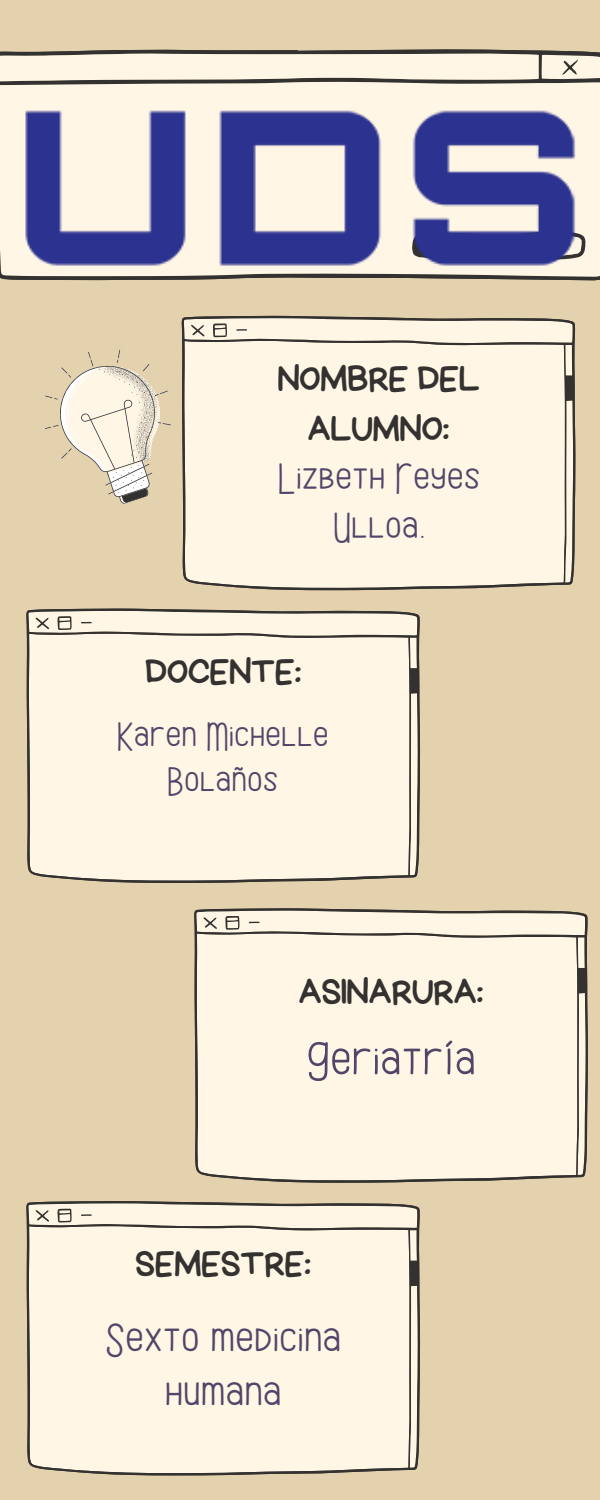
<style>
.page{position:relative;width:600px;height:1500px;background:#e4d1ae}
.page>*{position:absolute;margin:0;border:0;box-sizing:border-box;transform-origin:0 0}
.t1{font:52.9px "Maely";color:#534569}
.t2{font:46.4px/54.3px "Maely";color:#534569;text-align:center}
.t3{font:41.8px/48.9px "Maely";color:#534569;text-align:center}
.t4{font:39.1px/45.8px "Maely";color:#534569;text-align:center}
.t5{font:36px/50.2px "Handyman";color:#333231;text-align:center}
</style>
<div class="page">
<div style="left:182px;top:316px;width:394px;height:274px;background:#fff6e5"></div>
<svg style="left:0;top:49px;width:600px;height:231px;fill:#333231"></svg>
<div style="left:0;top:54px;width:600px;height:223px;background:#fff6e5"></div>
<svg style="left:45px;top:332px;width:152px;height:188px"></svg>
<div style="left:26px;top:609px;width:394px;height:274px;background:#fff6e5"></div>
<svg style="left:194px;top:908px;width:394px;height:275px;background:#f4ecdb"></svg>
<div style="left:26px;top:1201px;width:394px;height:274px;background:#fff6e5"></div>
<img style="left:18px;top:69px;width:570px;height:212px">
<p class="t5" style="left:278px;top:354px;width:203px">NOMBRE DEL<br>ALUMNO:</p>
<p class="t3" style="left:278px;top:454px;width:204px">Lizbeth Reyes<br>Ulloa.</p>
<p class="t5" style="left:145px;top:647px;width:158px">DOCENTE:</p>
<p class="t4" style="left:117px;top:713px;width:213px">Karen Michelle<br>Bolaños</p>
<h3 class="t5" style="left:299px;top:967px;width:186px">ASINARURA:</h3>
<p class="t1" style="left:306px;top:1031px;width:171px">Geriatría</p>
<p class="t5" style="left:136px;top:1239px;width:177px">SEMESTRE:</p>
<p class="t2" style="left:105px;top:1312px;width:238px">Sexto medicina humana</p>
</div>
